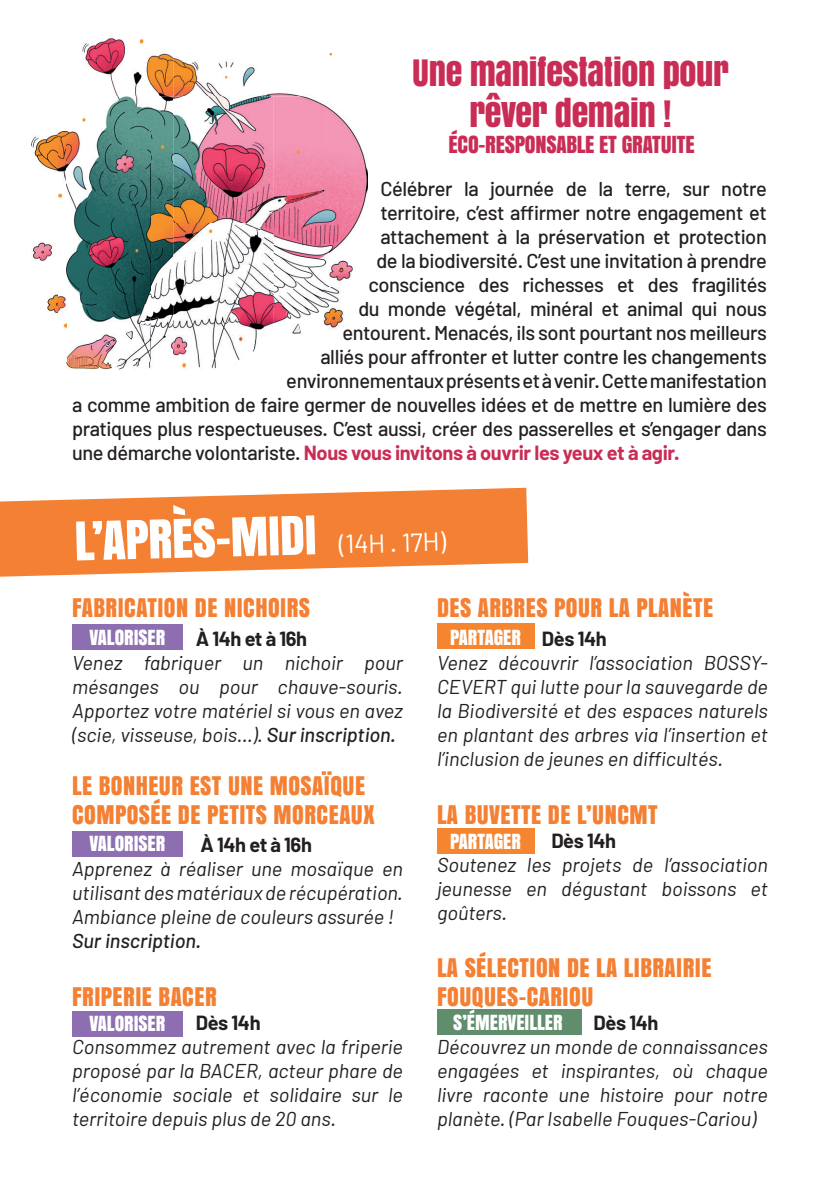
<style>
.page{position:relative;width:840px;height:1191px;background:#fff}
.page>*{position:absolute;margin:0;border:0;box-sizing:border-box;transform-origin:0 0}
.t1{font:50px "Anton";color:#fff}
.t2{font:34px/40.8px "Anton";letter-spacing:-.01em;color:#c92d55;text-align:center}
.t3{font:26px "Barlow";color:#fff}
.t4{font:24px/28.8px "Anton";letter-spacing:.02em;color:#f48034}
.t5{font:22px "Anton";letter-spacing:-.01em;color:#c92d55}
.t6{font:italic 20px/24px "Barlow";color:#231f20;text-align:justify}
.t7{font:500 20px "Barlow";letter-spacing:-.02em;color:#231f20}
.t8{font:700 20px "Barlow";letter-spacing:-.02em;color:#c92d55}
.t9{font:700 20px "Barlow";letter-spacing:-.02em;color:#231f20}
.t10{font:italic 500 20px "Barlow";color:#231f20}
.t11{font:19.4px "Anton";color:#fff}
.s1{font-weight:500;color:#231f20}
.s2{font-weight:500}
</style>
<div class="page">
<img style="left:82px;top:38px;width:91px;height:58px">
<img style="left:366px;top:165px;width:1px;height:31px">
<img style="left:66px;top:361px;width:61px;height:9px">
<img style="left:173px;top:55px;width:159px;height:41px">
<img style="left:323px;top:104px;width:43px;height:207px">
<img style="left:82px;top:96px;width:91px;height:58px">
<img style="left:132px;top:154px;width:55px;height:215px">
<img style="left:197px;top:350px;width:21px;height:19px">
<img style="left:173px;top:96px;width:100px;height:254px">
<img style="left:273px;top:96px;width:50px;height:94px">
<svg style="left:243px;top:190px;width:81px;height:42px;background:#d4849d"></svg>
<img style="left:32px;top:131px;width:119px;height:230px">
<svg style="left:139px;top:317px;width:20px;height:9px"></svg>
<svg style="left:105px;top:340px;width:6px;height:8px"></svg>
<svg style="left:126px;top:332px;width:5px;height:7px"></svg>
<svg style="left:224px;top:311px;width:120px;height:50px"></svg>
<svg style="left:257px;top:55px;width:34px;height:6px"></svg>
<svg style="left:0;top:488px;width:528px;height:88px;background:#f59251"></svg>
<div style="left:72px;top:624px;width:110px;height:26px;background:#8d6fb1"></div>
<div style="left:72px;top:830px;width:110px;height:26px;background:#8d6fb1"></div>
<div style="left:72px;top:1010px;width:110px;height:26px;background:#8d6fb1"></div>
<div style="left:437px;top:623px;width:97px;height:26px;background:#f5862f"></div>
<div style="left:437px;top:1008px;width:144px;height:26px;background:#608d6c"></div>
<div style="left:437px;top:828px;width:97px;height:26px;background:#f5862f"></div>
<h2 class="t2" style="left:412px;top:50px;width:318px">UNE MANIFESTATION POUR<br>RÊVER DEMAIN !</h2>
<p class="t5" style="left:448px;top:131px;width:247px">ÉCO-RESPONSABLE ET GRATUITE</p>
<p class="t7" style="left:380px;top:182px;width:388px">Célébrer la journée de la terre, sur notre</p>
<p class="t7" style="left:380px;top:200px;width:388px">territoire, c’est affirmer notre engagement et</p>
<p class="t7" style="left:380px;top:224px;width:388px">attachement à la préservation et protection</p>
<p class="t7" style="left:376px;top:248px;width:392px">de la biodiversité. C’est une invitation à prendre</p>
<p class="t7" style="left:368px;top:272px;width:400px">conscience des richesses et des fragilités</p>
<p class="t7" style="left:358px;top:296px;width:410px">du monde végétal, minéral et animal qui nous</p>
<p class="t7" style="left:342px;top:320px;width:426px">entourent. Menacés, ils sont pourtant nos meilleurs</p>
<p class="t7" style="left:320px;top:344px;width:448px">alliés pour affronter et lutter contre les changements</p>
<p class="t7" style="left:286px;top:368px;width:482px">environnementaux présents et à venir. Cette manifestation</p>
<p class="t7" style="left:72px;top:392px;width:696px">a comme ambition de faire germer de nouvelles idées et de mettre en lumière des</p>
<p class="t7" style="left:72px;top:416px;width:696px">pratiques plus respectueuses. C’est aussi, créer des passerelles et s’engager dans</p>
<p class="t8" style="left:72px;top:445px;width:608px"><span class="s1">une démarche volontariste.</span> Nous vous invitons à ouvrir les yeux et à agir.</p>
<h1 class="t1" style="left:74px;top:510px;width:244px;rotate:-1deg">L’APRÈS-MIDI</h1>
<h3 class="t3" style="left:338px;top:534px;width:109px;rotate:-2deg">(14H . 17H)</h3>
<p class="t4" style="left:72px;top:592px;width:239px">FABRICATION DE NICHOIRS</p>
<p class="t9" style="left:196px;top:631px;width:113px">À 14h et à 16h</p>
<p class="t6" style="left:72px;top:652px;width:332px">Venez fabriquer un nichoir pour mésanges ou pour chauve-souris.<br>Apportez votre matériel si vous en avez (scie, visseuse, bois…). <span class="s2">Sur inscription.</span></p>
<p class="t4" style="left:72px;top:769px;width:304px">LE BONHEUR EST UNE MOSAÏQUE<br>COMPOSÉE DE PETITS MORCEAUX</p>
<p class="t9" style="left:200px;top:837px;width:113px">À 14h et à 16h</p>
<p class="t6" style="left:72px;top:859px;width:332px">Apprenez à réaliser une mosaïque en utilisant des matériaux de récupération.<br>Ambiance pleine de couleurs assurée !</p>
<p class="t10" style="left:72px;top:934px;width:130px">Sur inscription.</p>
<p class="t4" style="left:72px;top:980px;width:146px">FRIPERIE BACER</p>
<p class="t9" style="left:196px;top:1015px;width:66px">Dès 14h</p>
<p class="t6" style="left:72px;top:1036px;width:332px">Consommez autrement avec la friperie proposé par la BACER, acteur phare de l’économie sociale et solidaire sur le territoire depuis plus de 20 ans.</p>
<p class="t11" style="left:89px;top:625px;width:77px">VALORISER</p>
<p class="t11" style="left:89px;top:831px;width:77px">VALORISER</p>
<p class="t11" style="left:89px;top:1011px;width:77px">VALORISER</p>
<p class="t4" style="left:437px;top:592px;width:277px">DES ARBRES POUR LA PLANÈTE</p>
<p class="t9" style="left:541px;top:631px;width:66px">Dès 14h</p>
<p class="t6" style="left:437px;top:652px;width:332px">Venez découvrir l’association BOSSY-CEVERT qui lutte pour la sauvegarde de la Biodiversité et des espaces naturels en plantant des arbres via l’insertion et l’inclusion de jeunes en difficultés.</p>
<p class="t4" style="left:437px;top:798px;width:222px">LA BUVETTE DE L’UNCMT</p>
<p class="t9" style="left:551px;top:832px;width:66px">Dès 14h</p>
<p class="t6" style="left:437px;top:854px;width:332px">Soutenez les projets de l’association jeunesse en dégustant boissons et goûters.</p>
<p class="t4" style="left:437px;top:952px;width:276px">LA SÉLECTION DE LA LIBRAIRIE<br>FOUQUES-CARIOU</p>
<p class="t9" style="left:593px;top:1015px;width:66px">Dès 14h</p>
<p class="t6" style="left:437px;top:1036px;width:332px">Découvrez un monde de connaissances engagées et inspirantes, où chaque livre raconte une histoire pour notre planète. (Par Isabelle Fouques-Cariou)</p>
<p class="t11" style="left:450px;top:625px;width:72px">PARTAGER</p>
<p class="t11" style="left:450px;top:830px;width:72px">PARTAGER</p>
<p class="t11" style="left:453px;top:1011px;width:111px">S’ÉMERVEILLER</p>
</div>
